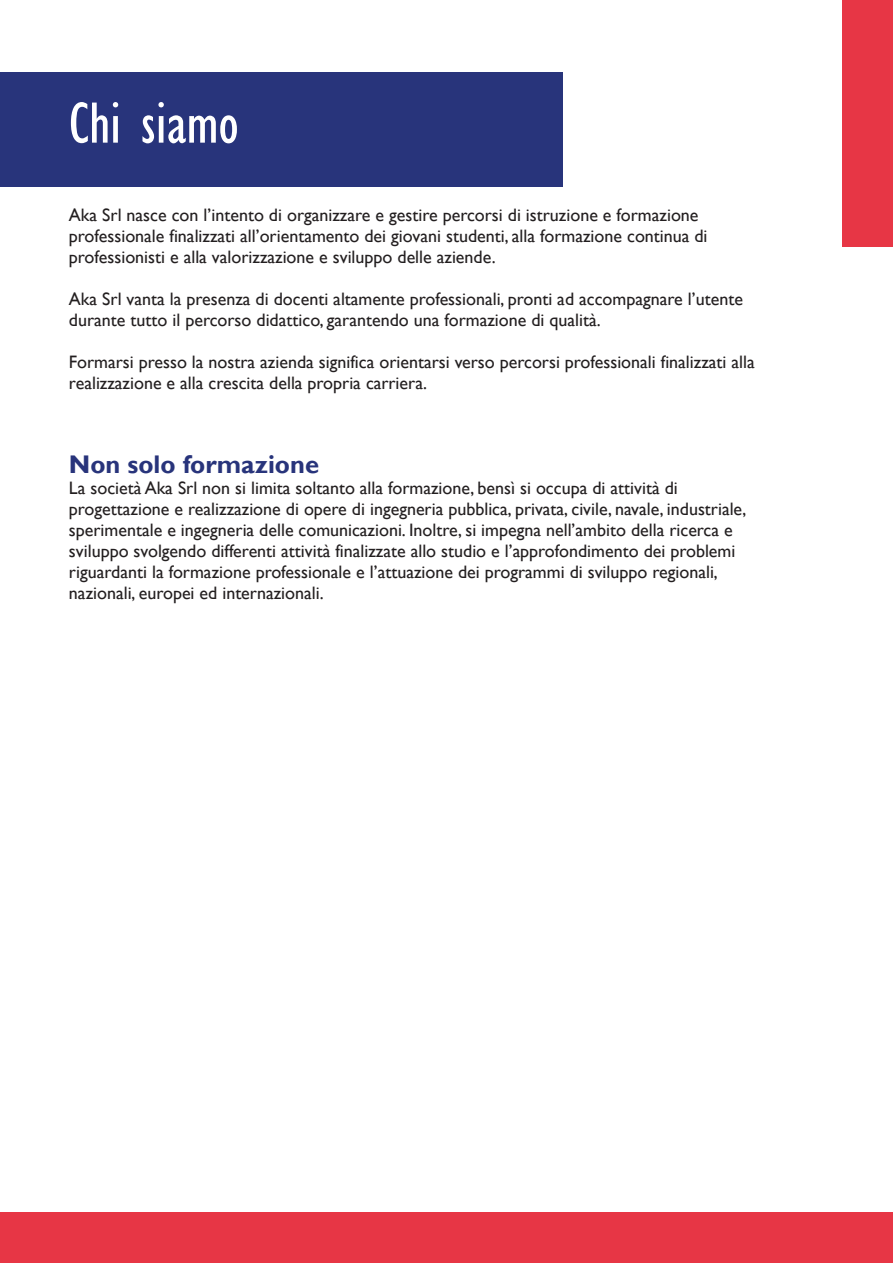
<style>
.page{position:relative;width:893px;height:1263px;background:#fff}
.page>*{position:absolute;margin:0;border:0;box-sizing:border-box;transform-origin:0 0}
.t1{font:condensed 60px "Gill Sans";color:#fff}
.t2{font:700 25.5px "Gill Sans";color:#28347b}
.t3{font:18px/21px "Gill Sans";color:#231f20}
</style>
<div class="page">
<div style="left:0;top:72px;width:562px;height:115px;background:#28347b"></div>
<div style="left:0;top:1212px;width:893px;height:51px;background:#e73645"></div>
<div style="left:842px;top:0;width:51px;height:246px;background:#e73645"></div>
<h1 class="t1" style="left:69px;top:88px;width:171px">Chi siamo</h1>
<p class="t3" style="left:69px;top:205px;width:640px">Aka Srl nasce con l’intento di organizzare e gestire percorsi di istruzione e formazione professionale finalizzati all’orientamento dei giovani studenti, alla formazione continua di professionisti e alla valorizzazione e sviluppo delle aziende.</p>
<p class="t3" style="left:69px;top:289px;width:675px">Aka Srl vanta la presenza di docenti altamente professionali, pronti ad accompagnare l’utente durante tutto il percorso didattico, garantendo una formazione di qualità.</p>
<p class="t3" style="left:69px;top:352px;width:687px">Formarsi presso la nostra azienda significa orientarsi verso percorsi professionali finalizzati alla realizzazione e alla crescita della propria carriera.</p>
<h2 class="t2" style="left:69px;top:449px;width:252px">Non solo formazione</h2>
<p class="t3" style="left:69px;top:478px;width:679px">La società Aka Srl non si limita soltanto alla formazione, bensì si occupa di attività di progettazione e realizzazione di opere di ingegneria pubblica, privata, civile, navale, industriale, sperimentale e ingegneria delle comunicazioni. Inoltre, si impegna nell’ambito della ricerca e sviluppo svolgendo differenti attività finalizzate allo studio e l’approfondimento dei problemi riguardanti la formazione professionale e l’attuazione dei programmi di sviluppo regionali, nazionali, europei ed internazionali.</p>
</div>
